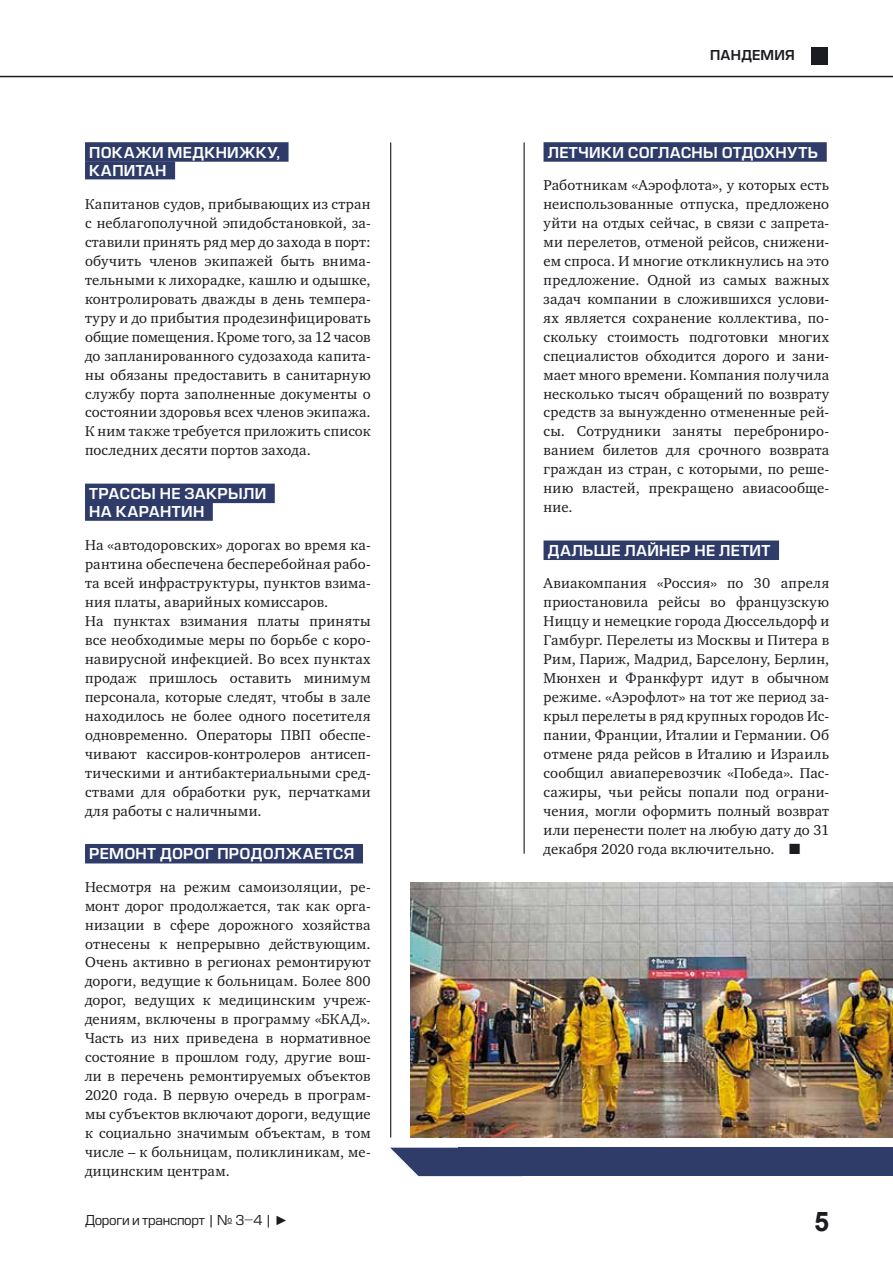
<style>
.page{position:relative;width:893px;height:1263px;background:#fff}
.page>*{position:absolute;margin:0;border:0;box-sizing:border-box;transform-origin:0 0}
.t1{font:700 27px "Arial";color:#1b1c20}
.t2{font:14.7px/18.9px "Charter ITC";letter-spacing:.015em;color:#1b1c20;text-align:justify}
.t3{font:14.7px/18.1px "Europe Demi C";letter-spacing:.015em;color:#fff}
.t4{font:13.35px "Europe C";letter-spacing:-.015em;color:#1b1c20}
.t5{font:13.35px "Europe Demi C";letter-spacing:.015em;color:#1b1c20}
.s1{font-family:"Arial"}
</style>
<div class="page">
<img style="left:411px;top:882px;width:482px;height:255px">
<hr style="left:524px;top:142px;width:1px;height:712px;background:#1b1c20">
<div style="left:85px;top:142px;width:204px;height:20px;background:#2f3b69"></div>
<div style="left:85px;top:161px;width:90px;height:18px;background:#2f3b69"></div>
<div style="left:85px;top:484px;width:190px;height:19px;background:#2f3b69"></div>
<div style="left:85px;top:503px;width:128px;height:18px;background:#2f3b69"></div>
<div style="left:85px;top:844px;width:278px;height:19px;background:#2f3b69"></div>
<div style="left:543px;top:142px;width:284px;height:20px;background:#2f3b69"></div>
<div style="left:543px;top:540px;width:236px;height:20px;background:#2f3b69"></div>
<div style="left:458px;top:1148px;width:435px;height:28px;background:#2f3b69"></div>
<svg style="left:390px;top:1148px;width:68px;height:28px"></svg>
<hr style="left:0;top:76px;width:893px;height:1px;background:#1b1c20">
<hr style="left:390px;top:142px;width:1px;height:995px;background:#1b1c20">
<div style="left:811px;top:47px;width:17px;height:17px;background:#1b1c20"></div>
<p class="t3" style="left:89px;top:143px;width:192px">ПОКАЖИ МЕДКНИЖКУ,<br>КАПИТАН</p>
<p class="t2" style="left:85px;top:194px;width:287px">Капитанов судов, прибывающих из стран с неблагополучной эпидобстановкой, за&shy;ставили принять ряд мер до захода в порт: обучить членов экипажей быть внима&shy;тельными к лихорадке, кашлю и одышке, контролировать дважды в день темпера&shy;туру и до прибытия продезинфицировать общие помещения. Кроме того, за 12 часов до запланированного судозахода капита&shy;ны обязаны предоставить в санитарную службу порта заполненные документы о состоянии здоровья всех членов экипажа.<br>К ним также требуется приложить список последних десяти портов захода.</p>
<p class="t3" style="left:89px;top:485px;width:178px">ТРАССЫ НЕ ЗАКРЫЛИ<br>НА КАРАНТИН</p>
<p class="t2" style="left:85px;top:536px;width:287px;text-align:left">На «автодоровских» дорогах во время ка&shy;рантина обеспечена бесперебойная рабо&shy;та всей инфраструктуры, пунктов взима&shy;ния платы, аварийных комиссаров.<br>На пунктах взимания платы приняты все необходимые меры по борьбе с коро&shy;навирусной инфекцией. Во всех пунктах продаж пришлось оставить минимум персонала, которые следят, чтобы в зале находилось не более одного посетителя одновременно. Операторы ПВП обеспе&shy;чивают кассиров-контролеров антисеп&shy;тическими и антибактериальными сред&shy;ствами для обработки рук, перчатками для работы с наличными.</p>
<p class="t3" style="left:89px;top:845px;width:267px">РЕМОНТ ДОРОГ ПРОДОЛЖАЕТСЯ</p>
<p class="t2" style="left:85px;top:877px;width:287px">Несмотря на режим самоизоляции, ре&shy;монт дорог продолжается, так как орга&shy;низации в сфере дорожного хозяйства отнесены к непрерывно действующим.<br>Очень активно в регионах ремонтируют дороги, ведущие к больницам. Более 800 дорог, ведущих к медицинским учреж&shy;дениям, включены в программу «БКАД».<br>Часть из них приведена в нормативное состояние в прошлом году, другие вош&shy;ли в перечень ремонтируемых объектов 2020 года. В первую очередь в програм&shy;мы субъектов включают дороги, ведущие к социально значимым объектам, в том числе – к больницам, поликлиникам, ме&shy;дицинским центрам.</p>
<p class="t5" style="left:710px;top:48px;width:86px">ПАНДЕМИЯ</p>
<p class="t3" style="left:548px;top:143px;width:272px">ЛЕТЧИКИ СОГЛАСНЫ ОТДОХНУТЬ</p>
<p class="t2" style="left:543px;top:175px;width:287px">Работникам «Аэрофлота», у которых есть неиспользованные отпуска, предложено уйти на отдых сейчас, в связи с запрета&shy;ми перелетов, отменой рейсов, снижени&shy;ем спроса. И многие откликнулись на это предложение. Одной из самых важных задач компании в сложившихся услови&shy;ях является сохранение коллектива, по&shy;скольку стоимость подготовки многих специалистов обходится дорого и зани&shy;мает много времени. Компания получила несколько тысяч обращений по возврату средств за вынужденно отмененные рей&shy;сы. Сотрудники заняты переброниро&shy;ванием билетов для срочного возврата граждан из стран, с которыми, по реше&shy;нию властей, прекращено авиасообще&shy;ние.</p>
<p class="t3" style="left:548px;top:541px;width:224px">ДАЛЬШЕ ЛАЙНЕР НЕ ЛЕТИТ</p>
<p class="t2" style="left:543px;top:574px;width:287px">Авиакомпания «Россия» по 30 апреля приостановила рейсы во французскую Ниццу и немецкие города Дюссельдорф и Гамбург. Перелеты из Москвы и Питера в Рим, Париж, Мадрид, Барселону, Берлин, Мюнхен и Франкфурт идут в обычном режиме. «Аэрофлот» на тот же период за&shy;крыл перелеты в ряд крупных городов Ис&shy;пании, Франции, Италии и Германии. Об отмене ряда рейсов в Италию и Израиль сообщил авиаперевозчик «Победа». Пас&shy;сажиры, чьи рейсы попали под ограни&shy;чения, могли оформить полный возврат или перенести полет на любую дату до 31 декабря 2020 года включительно. ■</p>
<p class="t4" style="left:85px;top:1212px;width:204px">Дороги и транспорт | № 3–4 | <span class="s1">►</span></p>
<h1 class="t1" style="left:814px;top:1202px;width:17px">5</h1>
</div>
